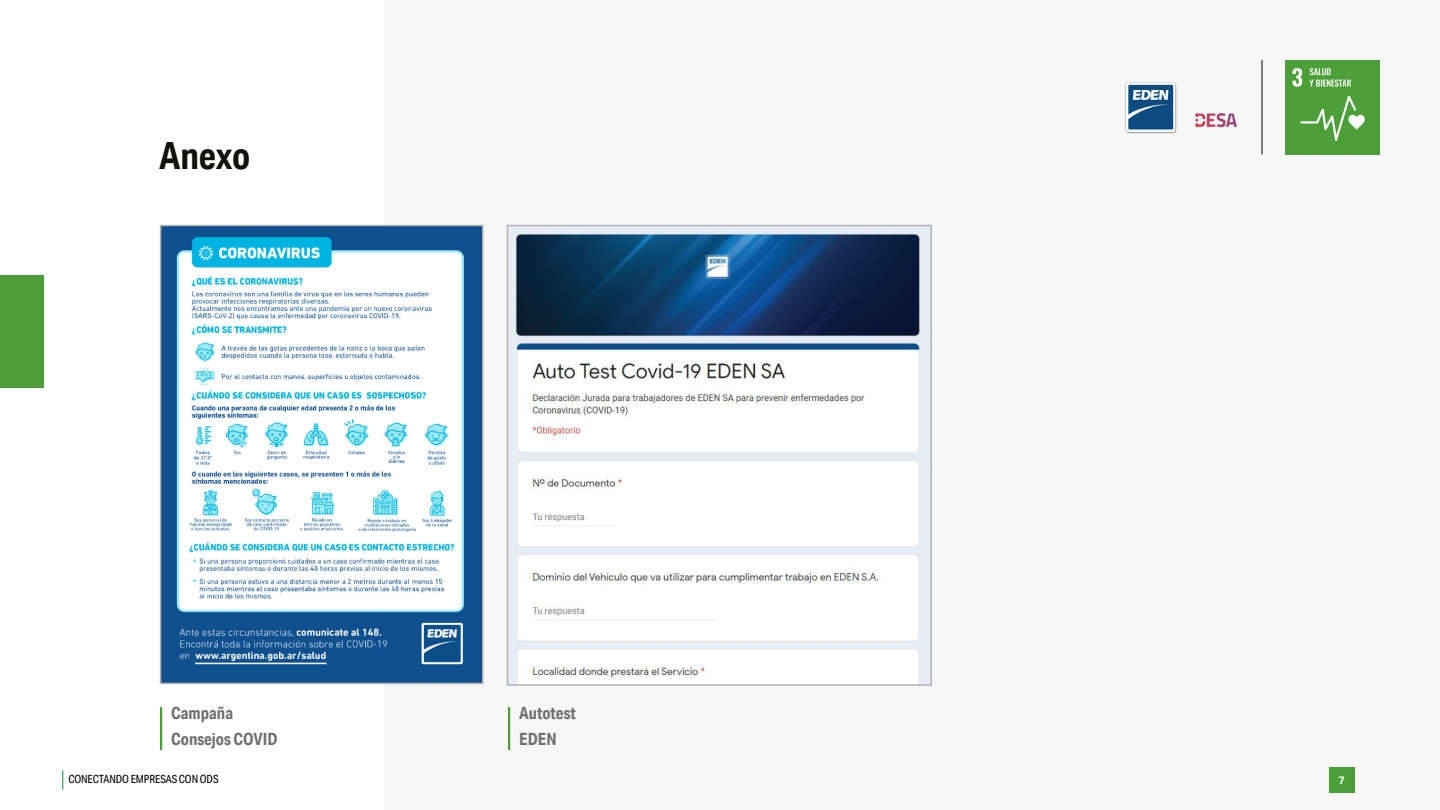
<style>
.page{position:relative;width:1440px;height:810px;background:#fff}
.page>*{position:absolute;margin:0;border:0;box-sizing:border-box;transform-origin:0 0}
.t1{font:700 37.5px "Aktiv Grotesk Cd";letter-spacing:-.005em;color:#12110c}
.t2{font:700 16.88px/26.2px "Aktiv Grotesk Cd";color:#706f6f}
.t3{font:11.25px "Aktiv Grotesk Cd";letter-spacing:-.01em;color:#000}
.t4{font:700 10.88px "Aktiv Grotesk";color:#fff}
</style>
<div class="page">
<div style="left:384px;top:0;width:1056px;height:810px;background:#f7f7f7"></div>
<hr style="left:1262px;top:60px;width:1px;height:94px;background:#000">
<img style="left:1285px;top:60px;width:95px;height:95px">
<svg style="left:62px;top:770px;width:1px;height:20px"></svg>
<div style="left:1329px;top:767px;width:25px;height:26px;background:#4c9f38"></div>
<img style="left:1125px;top:82px;width:52px;height:52px">
<img style="left:1195px;top:113px;width:43px;height:15px">
<div style="left:0;top:276px;width:44px;height:112px;background:#4c9f38"></div>
<hr style="left:160px;top:707px;width:2px;height:43px;background:#4c9f38">
<img style="left:163px;top:228px;width:318px;height:453px">
<div style="left:160px;top:225px;width:324px;height:459px;border:2px solid #b3b2b2"></div>
<img style="left:510px;top:228px;width:419px;height:455px">
<div style="left:507px;top:225px;width:425px;height:461px;border:2px solid #b3b2b2"></div>
<hr style="left:508px;top:707px;width:2px;height:43px;background:#4c9f38">
<h1 class="t1" style="left:159px;top:133px;width:93px">Anexo</h1>
<p class="t2" style="left:171px;top:700px;width:108px">Campaña<br>Consejos COVID</p>
<p class="t2" style="left:519px;top:700px;width:58px">Autotest<br>EDEN</p>
<p class="t3" style="left:68px;top:773px;width:152px">CONECTANDO EMPRESAS CON ODS</p>
<p class="t4" style="left:1338px;top:774px;width:8px">7</p>
</div>
